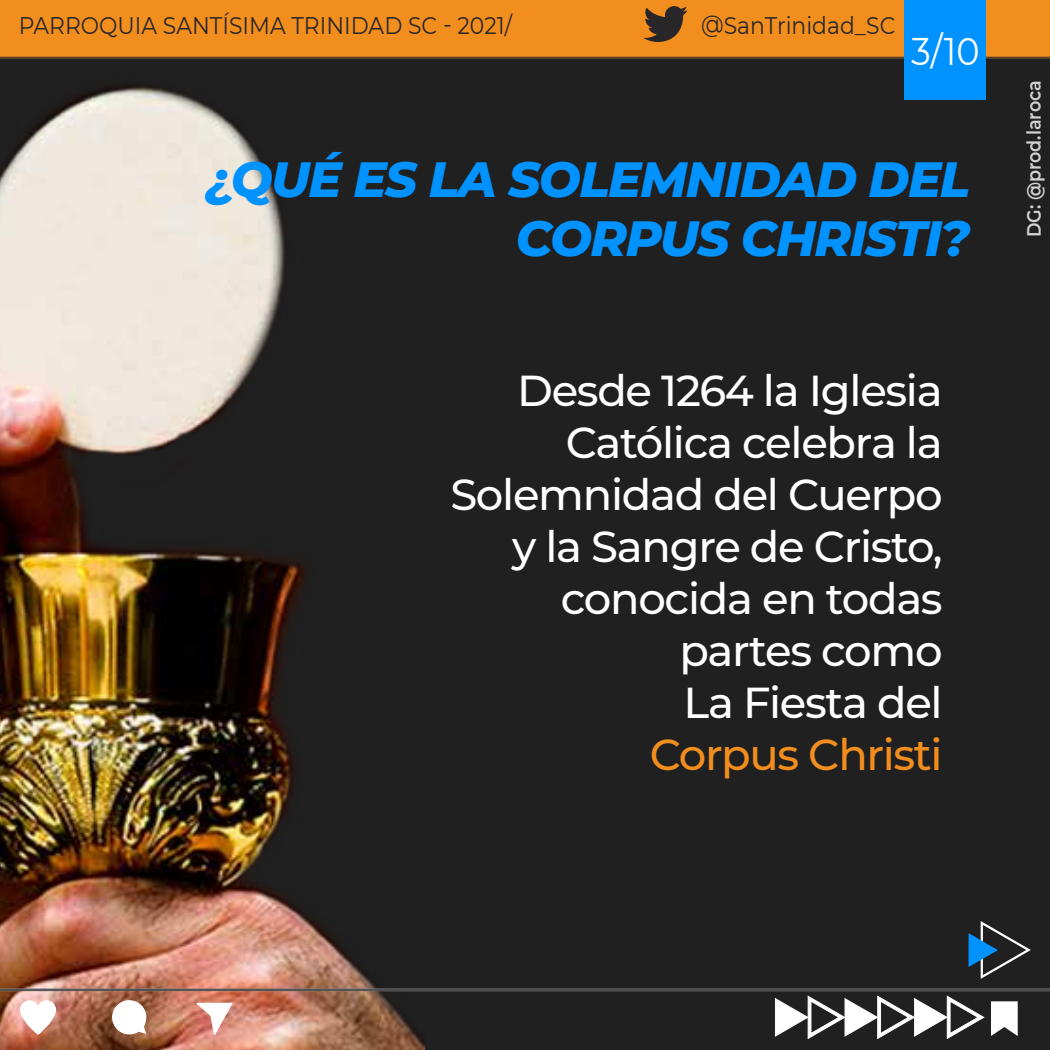
<style>
.page{position:relative;width:1050px;height:1050px;background:#202020}
.page>*{position:absolute;margin:0;border:0;box-sizing:border-box;transform-origin:0 0}
.t1{font:italic 800 49.61px/59.5px "Montserrat";letter-spacing:-.03em;color:#0092ff;text-align:right}
.t2{font:500 43.4px/52.1px "Montserrat";letter-spacing:-.03em;color:#fff;text-align:right}
.t3{font:500 43.4px "Montserrat";letter-spacing:-.03em;color:#f28e1e}
.t4{font:38.5px "Montserrat";color:#fff;scale:.91 1}
.t5{font:24.06px "Montserrat";color:#282628;scale:.91 1}
.t6{font:600 19.25px "Montserrat";color:#fff;scale:.91 1}
</style>
<div class="page">
<div style="left:0;top:0;width:1050px;height:58px;background:#f28e1e"></div>
<img style="left:0;top:56px;width:424px;height:994px">
<hr style="left:0;top:57px;width:1050px;height:2px;background:#282628">
<svg style="left:969px;top:921px;width:62px;height:58px"></svg>
<div style="left:904px;top:0;width:82px;height:100px;background:#0092ff"></div>
<svg style="left:19px;top:999px;width:38px;height:38px"></svg>
<svg style="left:111px;top:1000px;width:36px;height:35px"></svg>
<svg style="left:775px;top:995px;width:243px;height:44px"></svg>
<svg style="left:195px;top:1002px;width:39px;height:36px"></svg>
<svg style="left:644px;top:6px;width:43px;height:36px"></svg>
<hr style="left:0;top:989px;width:1050px;height:2px;background:#282628">
<p class="t5" style="left:19px;top:8px;width:543px">PARROQUIA SANTÍSIMA TRINIDAD SC - 2021/</p>
<p class="t5" style="left:701px;top:8px;width:215px">@SanTrinidad_SC</p>
<p class="t4" style="left:911px;top:24px;width:77px">3/10</p>
<p class="t1" style="left:205px;top:147px;width:766px">¿QUÉ ES LA SOLEMNIDAD DEL<br>CORPUS CHRISTI?</p>
<p class="t2" style="left:450px;top:362px;width:494px">Desde 1264 la Iglesia<br>Católica celebra la<br>Solemnidad del Cuerpo y la Sangre de Cristo, conocida en todas partes como<br>La Fiesta del</p>
<p class="t3" style="left:650px;top:724px;width:295px">Corpus Christi</p>
<p class="t6" style="left:1021px;top:237px;width:174px;rotate:-90deg">DG: @prod.laroca</p>
</div>
